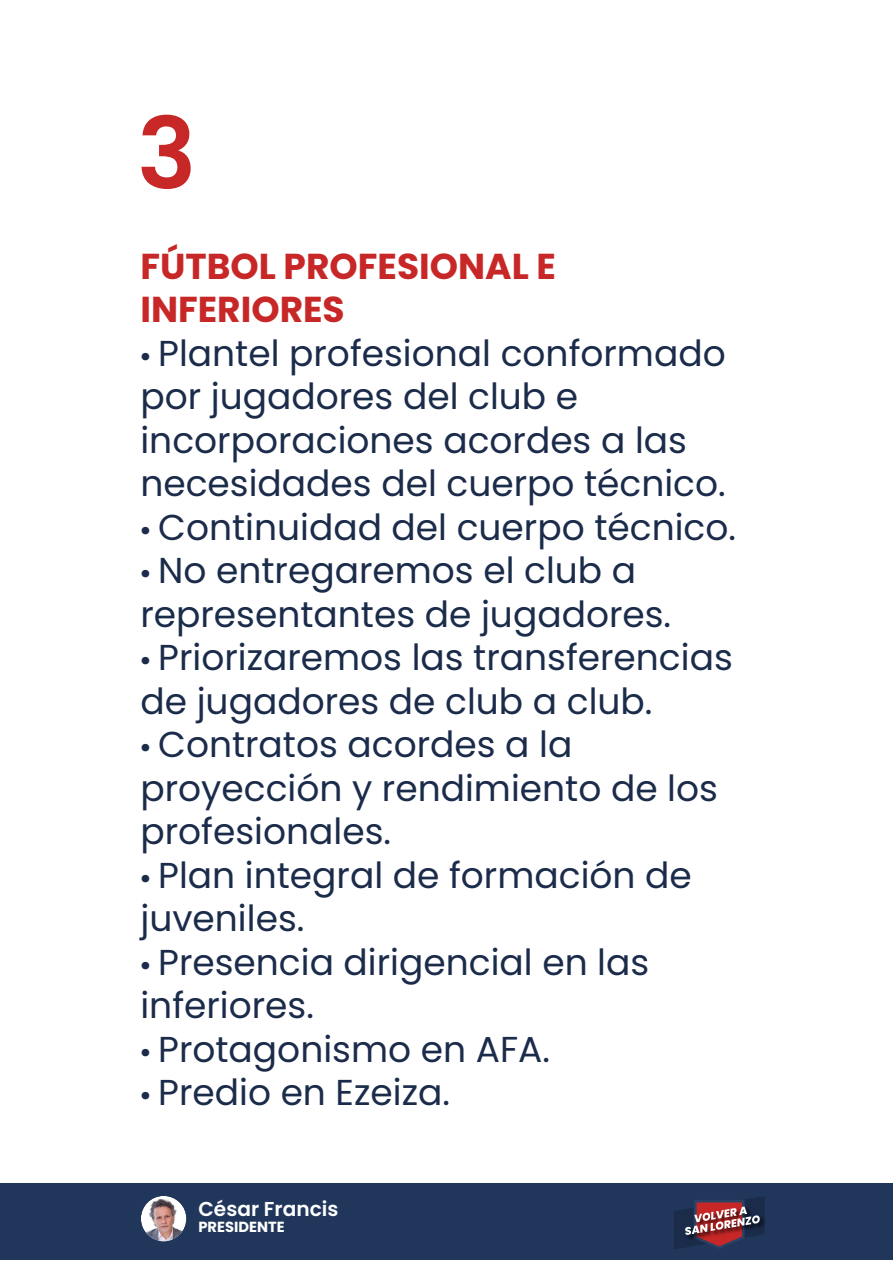
<style>
.page{position:relative;width:893px;height:1263px;background:#fff}
.page>*{position:absolute;margin:0;border:0;box-sizing:border-box;transform-origin:0 0}
.t1{font:600 99px "Poppins";color:#c72727}
.t2{font:36px/43.5px "Poppins";color:#1b2b4a}
.t3{font:700 36px/43.5px "Poppins";color:#c72727}
.t4{font:600 20.1px "Poppins";color:#fff}
.t5{font:700 14.7px "Poppins";color:#fff}
.s1{font-family:"Myriad Pro"}
</style>
<div class="page">
<div style="left:0;top:1183px;width:893px;height:77px;background:#20375b"></div>
<svg style="left:674px;top:1197px;width:91px;height:52px"></svg>
<img style="left:141px;top:1198px;width:45px;height:43px">
<h1 class="t1" style="left:137px;top:96px;width:61px">3</h1>
<p class="t3" style="left:140px;top:245px;width:417px">FÚTBOL PROFESIONAL E<br>INFERIORES</p>
<p class="t2" style="left:140px;top:332px;width:587px"><span class="s1">•</span> Plantel profesional conformado por jugadores del club e incorporaciones acordes a las necesidades del cuerpo técnico.</p>
<p class="t2" style="left:140px;top:506px;width:597px"><span class="s1">•</span> Continuidad del cuerpo técnico.</p>
<p class="t2" style="left:140px;top:549px;width:532px"><span class="s1">•</span> No entregaremos el club a representantes de jugadores.</p>
<p class="t2" style="left:140px;top:636px;width:594px"><span class="s1">•</span> Priorizaremos las transferencias de jugadores de club a club.</p>
<p class="t2" style="left:140px;top:723px;width:579px"><span class="s1">•</span> Contratos acordes a la proyección y rendimiento de los profesionales.</p>
<p class="t2" style="left:140px;top:853px;width:553px"><span class="s1">•</span> Plan integral de formación de juveniles.</p>
<p class="t2" style="left:140px;top:940px;width:510px"><span class="s1">•</span> Presencia dirigencial en las inferiores.</p>
<p class="t2" style="left:140px;top:1027px;width:411px"><span class="s1">•</span> Protagonismo en AFA.</p>
<p class="t2" style="left:140px;top:1071px;width:311px"><span class="s1">•</span> Predio en Ezeiza.</p>
<p class="t4" style="left:198px;top:1197px;width:141px">César Francis</p>
<p class="t5" style="left:198px;top:1218px;width:88px">PRESIDENTE</p>
</div>
